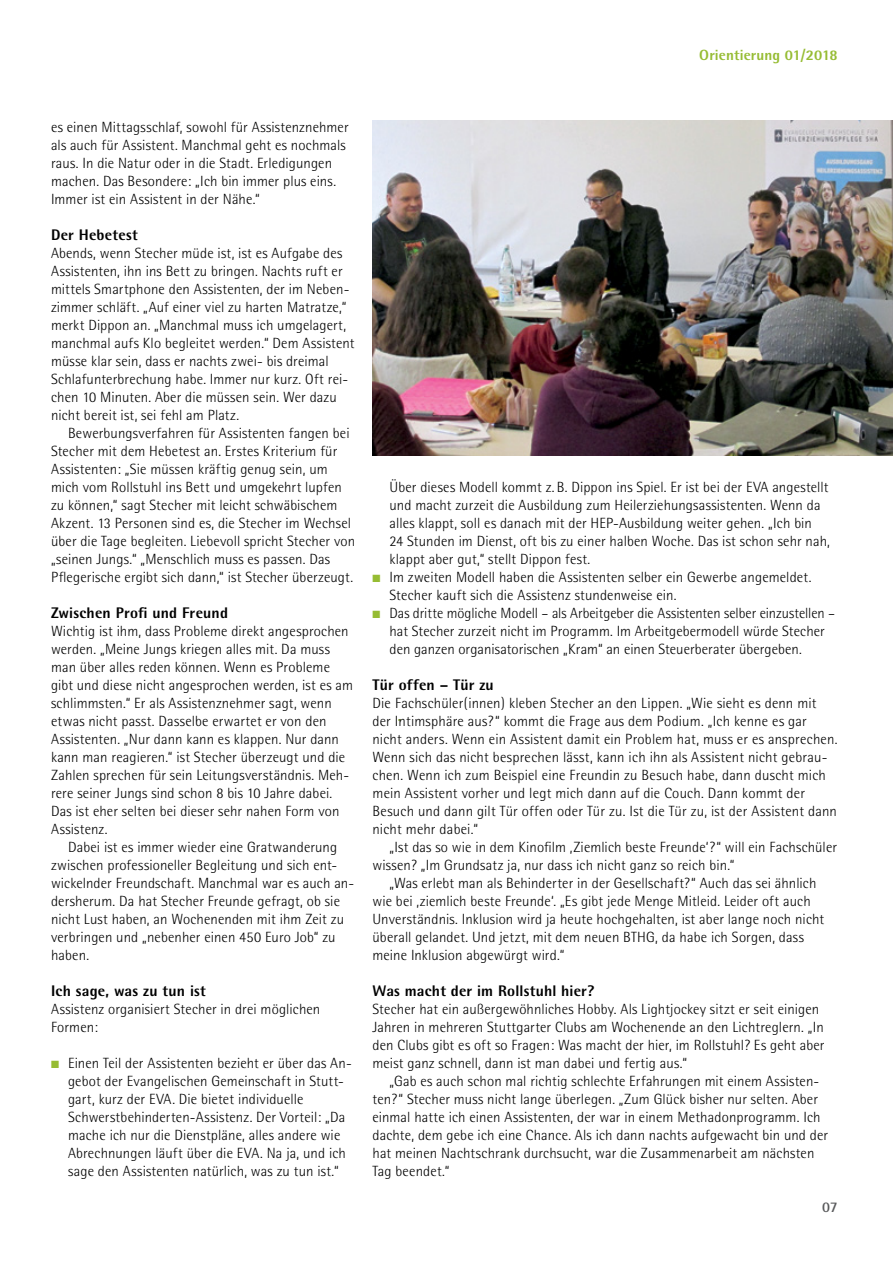
<style>
.page{position:relative;width:893px;height:1263px;background:#fff}
.page>*{position:absolute;margin:0;border:0;box-sizing:border-box;transform-origin:0 0}
.t1{font:800 15.3px "Rotis Semi Sans";letter-spacing:.015em;color:#000}
.t2{font:300 14.85px/18px "Rotis Semi Sans";letter-spacing:.01em;color:#000}
.t3{font:800 14.85px "Rotis Semi Sans";letter-spacing:.005em;color:#96bc33}
.t4{font:700 14.85px "Rotis Semi Sans";color:#58595b}
.s1{color:#96bc33}
</style>
<div class="page">
<img style="left:372px;top:120px;width:521px;height:336px">
<p class="t3" style="left:699px;top:45px;width:140px">Orientierung 01/2018</p>
<p class="t2" style="left:51px;top:118px;width:299px">es einen Mittagsschlaf, sowohl für Assistenznehmer als auch für Assistent. Manchmal geht es nochmals raus. In die Natur oder in die Stadt. Erledigungen machen. Das Besondere: „Ich bin immer plus eins.<br>Immer ist ein Assistent in der Nähe.“</p>
<p class="t1" style="left:51px;top:225px;width:88px">Der Hebetest</p>
<p class="t2" style="left:51px;top:244px;width:305px">Abends, wenn Stecher müde ist, ist es Aufgabe des Assistenten, ihn ins Bett zu bringen. Nachts ruft er mittels Smartphone den Assistenten, der im Neben&shy;zimmer schläft. „Auf einer viel zu harten Matratze,“ merkt Dippon an. „Manchmal muss ich umgelagert, manchmal aufs Klo begleitet werden.“ Dem Assistent müsse klar sein, dass er nachts zwei- bis dreimal Schlafunterbrechung habe. Immer nur kurz. Oft rei&shy;chen 10 Minuten. Aber die müssen sein. Wer dazu nicht bereit ist, sei fehl am Platz.</p>
<p class="t2" style="left:51px;top:423px;width:306px;text-indent:17px">Bewerbungsverfahren für Assistenten fangen bei Stecher mit dem Hebetest an. Erstes Kriterium für Assistenten: „Sie müssen kräftig genug sein, um mich vom Rollstuhl ins Bett und umgekehrt lupfen zu können,“ sagt Stecher mit leicht schwäbischem Akzent. 13 Personen sind es, die Stecher im Wechsel über die Tage begleiten. Liebevoll spricht Stecher von „seinen Jungs.“ „Menschlich muss es passen. Das Pflegerische ergibt sich dann,“ ist Stecher überzeugt.</p>
<p class="t1" style="left:51px;top:603px;width:178px">Zwischen Profi und Freund</p>
<p class="t2" style="left:51px;top:622px;width:303px">Wichtig ist ihm, dass Probleme direkt angesprochen werden. „Meine Jungs kriegen alles mit. Da muss man über alles reden können. Wenn es Probleme gibt und diese nicht angesprochen werden, ist es am schlimmsten.“ Er als Assistenznehmer sagt, wenn etwas nicht passt. Dasselbe erwartet er von den Assistenten. „Nur dann kann es klappen. Nur dann kann man reagieren.“ ist Stecher überzeugt und die Zahlen sprechen für sein Leitungsverständnis. Meh&shy;rere seiner Jungs sind schon 8 bis 10 Jahre dabei.<br>Das ist eher selten bei dieser sehr nahen Form von Assistenz.</p>
<p class="t2" style="left:51px;top:837px;width:305px;text-indent:17px">Dabei ist es immer wieder eine Gratwanderung zwischen professioneller Begleitung und sich ent&shy;wickelnder Freundschaft. Manchmal war es auch an&shy;dersherum. Da hat Stecher Freunde gefragt, ob sie nicht Lust haben, an Wochenenden mit ihm Zeit zu verbringen und „nebenher einen 450 Euro Job“ zu haben.</p>
<p class="t1" style="left:51px;top:981px;width:156px">Ich sage, was zu tun ist</p>
<p class="t2" style="left:51px;top:1000px;width:271px">Assistenz organisiert Stecher in drei möglichen<br>Formen:</p>
<p class="t2" style="left:68px;top:1054px;width:285px;text-indent:-17px"><span class="s1">■</span> Einen Teil der Assistenten bezieht er über das An&shy;gebot der Evangelischen Gemeinschaft in Stutt&shy;gart, kurz der EVA. Die bietet individuelle Schwerstbehinderten-Assistenz. Der Vorteil: „Da mache ich nur die Dienstpläne, alles andere wie Abrechnungen läuft über die EVA. Na ja, und ich sage den Assistenten natürlich, was zu tun ist.“</p>
<p class="t2" style="left:389px;top:478px;width:442px">Über dieses Modell kommt z. B. Dippon ins Spiel. Er ist bei der EVA an gestellt und macht zurzeit die Ausbildung zum Heilerziehungsassistenten. Wenn da alles klappt, soll es danach mit der HEP-Ausbildung weiter gehen. „Ich bin<br>24 Stunden im Dienst, oft bis zu einer halben Woche. Das ist schon sehr nah, klappt aber gut,“ stellt Dippon fest.</p>
<p class="t2" style="left:389px;top:568px;width:423px;text-indent:-17px"><span class="s1">■</span> Im zweiten Modell haben die Assistenten selber ein Gewerbe angemeldet.<br>Stecher kauft sich die Assistenz stundenweise ein.</p>
<p class="t2" style="left:389px;top:604px;width:447px;text-indent:-17px"><span class="s1">■</span> Das dritte mögliche Modell – als Arbeitgeber die Assistenten selber einzu stellen – hat Stecher zurzeit nicht im Programm. Im Arbeitgebermodell würde Stecher den ganzen organisatorischen „Kram“ an einen Steuerberater übergeben.</p>
<p class="t1" style="left:372px;top:675px;width:123px">Tür offen – Tür zu</p>
<p class="t2" style="left:372px;top:694px;width:466px">Die Fachschüler(innen) kleben Stecher an den Lippen. „Wie sieht es denn mit der Intimsphäre aus?“ kommt die Frage aus dem Podium. „Ich kenne es gar nicht anders. Wenn ein Assistent damit ein Problem hat, muss er es ansprechen.<br>Wenn sich das nicht besprechen lässt, kann ich ihn als Assistent nicht gebrau&shy;chen. Wenn ich zum Beispiel eine Freundin zu Besuch habe, dann duscht mich mein Assistent vorher und legt mich dann auf die Couch. Dann kommt der Besuch und dann gilt Tür offen oder Tür zu. Ist die Tür zu, ist der Assistent dann nicht mehr dabei.“</p>
<p class="t2" style="left:372px;top:837px;width:466px;text-indent:17px">„Ist das so wie in dem Kinofilm ‚Ziemlich beste Freunde‘?“ will ein Fachschüler wissen? „Im Grundsatz ja, nur dass ich nicht ganz so reich bin.“</p>
<p class="t2" style="left:372px;top:873px;width:453px;text-indent:17px">„Was erlebt man als Behinderter in der Gesellschaft?“ Auch das sei ähnlich wie bei ‚ziemlich beste Freunde‘. „Es gibt jede Menge Mitleid. Leider oft auch Unverständnis. Inklusion wird ja heute hochgehalten, ist aber lange noch nicht überall gelandet. Und jetzt, mit dem neuen BTHG, da habe ich Sorgen, dass meine Inklusion abgewürgt wird.“</p>
<p class="t1" style="left:372px;top:981px;width:223px">Was macht der im Rollstuhl hier?</p>
<p class="t2" style="left:372px;top:1000px;width:454px">Stecher hat ein außergewöhnliches Hobby. Als Lightjockey sitzt er seit einigen Jahren in mehreren Stuttgarter Clubs am Wochenende an den Lichtreglern. „In den Clubs gibt es oft so Fragen: Was macht der hier, im Rollstuhl? Es geht aber meist ganz schnell, dann ist man dabei und fertig aus.“</p>
<p class="t2" style="left:372px;top:1071px;width:457px;text-indent:17px">„Gab es auch schon mal richtig schlechte Erfahrungen mit einem Assisten&shy;ten?“ Stecher muss nicht lange überlegen. „Zum Glück bisher nur selten. Aber einmal hatte ich einen Assistenten, der war in einem Methadonprogramm. Ich dachte, dem gebe ich eine Chance. Als ich dann nachts aufgewacht bin und der hat meinen Nachtschrank durchsucht, war die Zusammenarbeit am nächsten Tag beendet.“</p>
<p class="t4" style="left:822px;top:1197px;width:17px">07</p>
</div>
